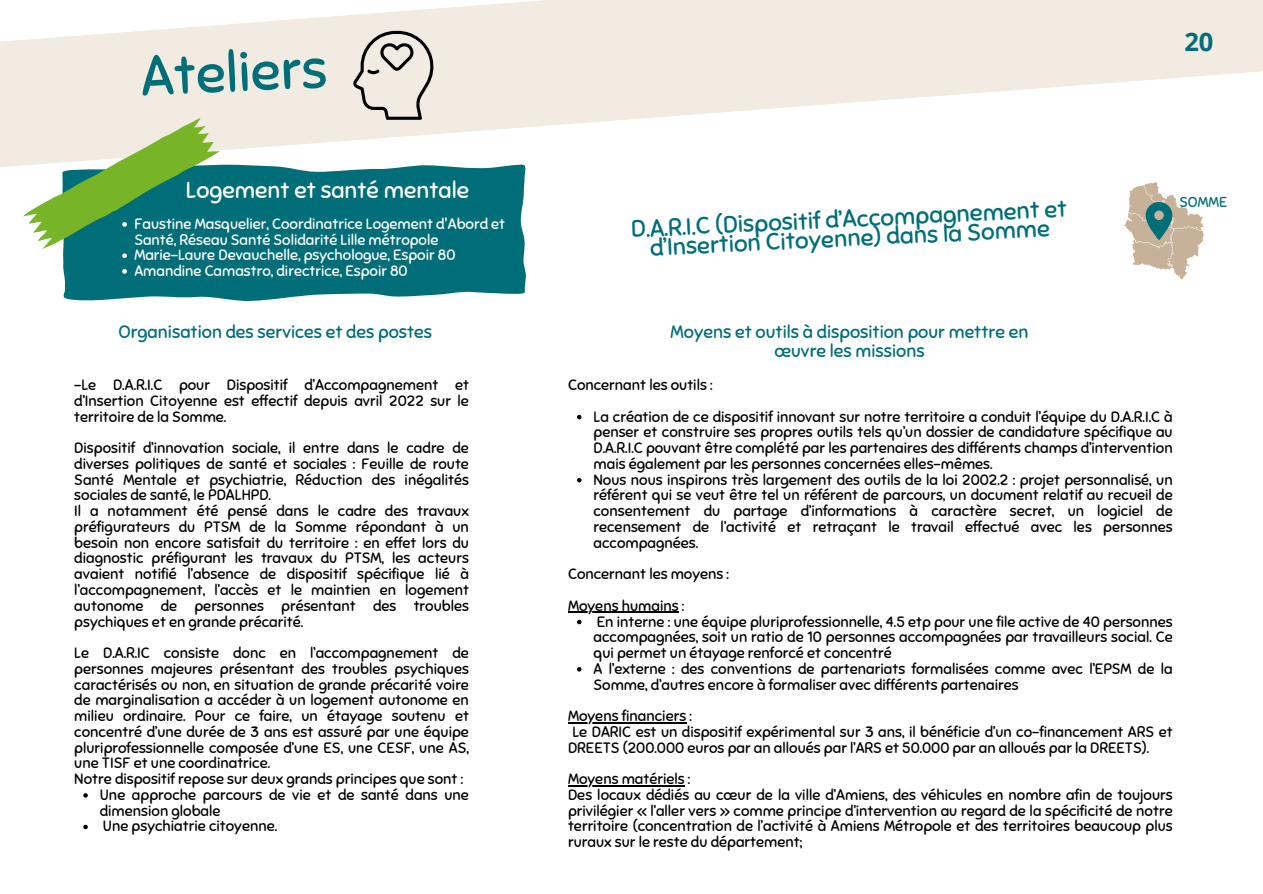
<style>
.page{position:relative;width:1263px;height:894px;background:#fff}
.page>*{position:absolute;margin:0;border:0;box-sizing:border-box;transform-origin:0 0}
.t1{font:55.65px "Sniglet";color:#006e78}
.t2{font:700 25.5px "Open Sans";color:#006e78}
.t3{font:24px/19.2px "Sniglet";color:#006e78;text-align:center}
.t4{font:23.1px "Sniglet";color:#fff}
.t5{font:18px/19.2px "Sniglet";color:#006e78;text-align:center}
.t6{font:15px/15.8px "Sniglet";color:#000;text-align:justify}
.t7{font:15px/15.6px "Sniglet";color:#fff}
.t8{font:14.4px "Sniglet";color:#006e78}
</style>
<div class="page">
<svg style="left:0;top:0;width:1263px;height:167px;fill:#f1ebe2"></svg>
<svg style="left:63px;top:164px;width:464px;height:137px;background:#137982"></svg>
<svg style="left:83px;top:793px;width:5px;height:4px"></svg>
<svg style="left:83px;top:824px;width:5px;height:5px"></svg>
<svg style="left:23px;top:118px;width:197px;height:140px;background:#78b08b"></svg>
<svg style="left:122px;top:269px;width:5px;height:5px"></svg>
<svg style="left:577px;top:415px;width:4px;height:4px"></svg>
<svg style="left:577px;top:478px;width:4px;height:4px"></svg>
<hr style="left:568px;top:611px;width:111px;height:2px;background:#000">
<svg style="left:577px;top:619px;width:4px;height:5px"></svg>
<svg style="left:577px;top:667px;width:4px;height:4px"></svg>
<hr style="left:568px;top:722px;width:118px;height:1px;background:#000">
<hr style="left:568px;top:785px;width:117px;height:1px;background:#000">
<svg style="left:1124px;top:182px;width:80px;height:97px"></svg>
<svg style="left:353px;top:31px;width:82px;height:89px;background:#cac5be"></svg>
<h4 class="t1" style="left:139px;top:43px;width:188px;rotate:-3deg">Ateliers</h4>
<p class="t4" style="left:186px;top:176px;width:285px">Logement et santé mentale</p>
<p class="t7" style="left:134px;top:216px;width:372px">Faustine Masquelier, Coordinatrice Logement d'Abord et<br>Santé, Réseau Santé Solidarité Lille métropole</p>
<h5 class="t7" style="left:134px;top:247px;width:323px">Marie-Laure Devauchelle, psychologue, Espoir 80</h5>
<h3 class="t7" style="left:134px;top:263px;width:275px">Amandine Camastro, directrice, Espoir 80</h3>
<h4 class="t5" style="left:118px;top:322px;width:315px">Organisation des services et des postes</h4>
<h1 class="t6" style="left:74px;top:377px;width:396px">-Le D.A.R.I.C pour Dispositif d’Accompagnement et d’Insertion Citoyenne est effectif depuis avril 2022 sur le territoire de la Somme.</h1>
<p class="t6" style="left:74px;top:440px;width:396px">Dispositif d’innovation sociale, il entre dans le cadre de diverses politiques de santé et sociales : Feuille de route Santé Mentale et psychiatrie, Réduction des inégalités sociales de santé, le PDALHPD.</p>
<p class="t6" style="left:74px;top:503px;width:396px">Il a notamment été pensé dans le cadre des travaux préfigurateurs du PTSM de la Somme répondant à un besoin non encore satisfait du territoire : en effet lors du diagnostic préfigurant les travaux du PTSM, les acteurs avaient notifié l’absence de dispositif spécifique lié à l’accompagnement, l’accès et le maintien en logement autonome de personnes présentant des troubles psychiques et en grande précarité.</p>
<h3 class="t6" style="left:74px;top:645px;width:396px">Le D.A.R.IC consiste donc en l’accompagnement de personnes majeures présentant des troubles psychiques caractérisés ou non, en situation de grande précarité voire de marginalisation a accéder à un logement autonome en milieu ordinaire. Pour ce faire, un étayage soutenu et concentré d’une durée de 3 ans est assuré par une équipe pluriprofessionnelle composée d’une ES, une CESF, une AS, une TISF et une coordinatrice.</h3>
<p class="t6" style="left:74px;top:771px;width:390px">Notre dispositif repose sur deux grands principes que sont :</p>
<p class="t6" style="left:100px;top:786px;width:371px">Une approche parcours de vie et de santé dans une dimension globale</p>
<p class="t6" style="left:103px;top:818px;width:176px">Une psychiatrie citoyenne.</p>
<p class="t3" style="left:631px;top:221px;width:438px;rotate:-3deg">D.A.R.I.C (Dispositif d’Accompagnement et d’Insertion Citoyenne) dans la Somme</p>
<h2 class="t2" style="left:1184px;top:24px;width:31px">20</h2>
<p class="t8" style="left:1179px;top:193px;width:49px">SOMME</p>
<p class="t5" style="left:671px;top:322px;width:359px">Moyens et outils à disposition pour mettre en œuvre les missions</p>
<p class="t6" style="left:568px;top:377px;width:146px">Concernant les outils :</p>
<p class="t6" style="left:593px;top:408px;width:581px">La création de ce dispositif innovant sur notre territoire a conduit l’équipe du D.A.R.I.C à penser et construire ses propres outils tels qu’un dossier de candidature spécifique au D.A.R.I.C pouvant être complété par les partenaires des différents champs d’intervention mais également par les personnes concernées elles-mêmes.</p>
<p class="t6" style="left:593px;top:471px;width:581px">Nous nous inspirons très largement des outils de la loi 2002.2 : projet personnalisé, un référent qui se veut être tel un référent de parcours, un document relatif au recueil de consentement du partage d’informations à caractère secret, un logiciel de recensement de l’activité et retraçant le travail effectué avec les personnes accompagnées.</p>
<p class="t6" style="left:568px;top:566px;width:163px">Concernant les moyens :</p>
<p class="t6" style="left:568px;top:597px;width:118px">Moyens humains :</p>
<p class="t6" style="left:593px;top:613px;width:581px">En interne : une équipe pluriprofessionnelle, 4.5 etp pour une file active de 40 personnes accompagnées, soit un ratio de 10 personnes accompagnées par travailleurs social. Ce qui permet un étayage renforcé et concentré</p>
<p class="t6" style="left:593px;top:660px;width:581px">A l’externe : des conventions de partenariats formalisées comme avec l’EPSM de la<br>Somme, d’autres encore à formaliser avec différents partenaires</p>
<p class="t6" style="left:568px;top:708px;width:125px">Moyens financiers :</p>
<p class="t6" style="left:568px;top:723px;width:606px">Le DARIC est un dispositif expérimental sur 3 ans, il bénéficie d’un co-financement ARS et<br>DREETS (200.000 euros par an alloués par l’ARS et 50.000 par an alloués par la DREETS).</p>
<p class="t6" style="left:568px;top:771px;width:124px">Moyens matériels :</p>
<p class="t6" style="left:568px;top:786px;width:606px">Des locaux dédiés au cœur de la ville d’Amiens, des véhicules en nombre afin de toujours privilégier « l’aller vers » comme principe d’intervention au regard de la spécificité de notre territoire (concentration de l’activité à Amiens Métropole et des territoires beaucoup plus ruraux sur le reste du département;</p>
</div>
